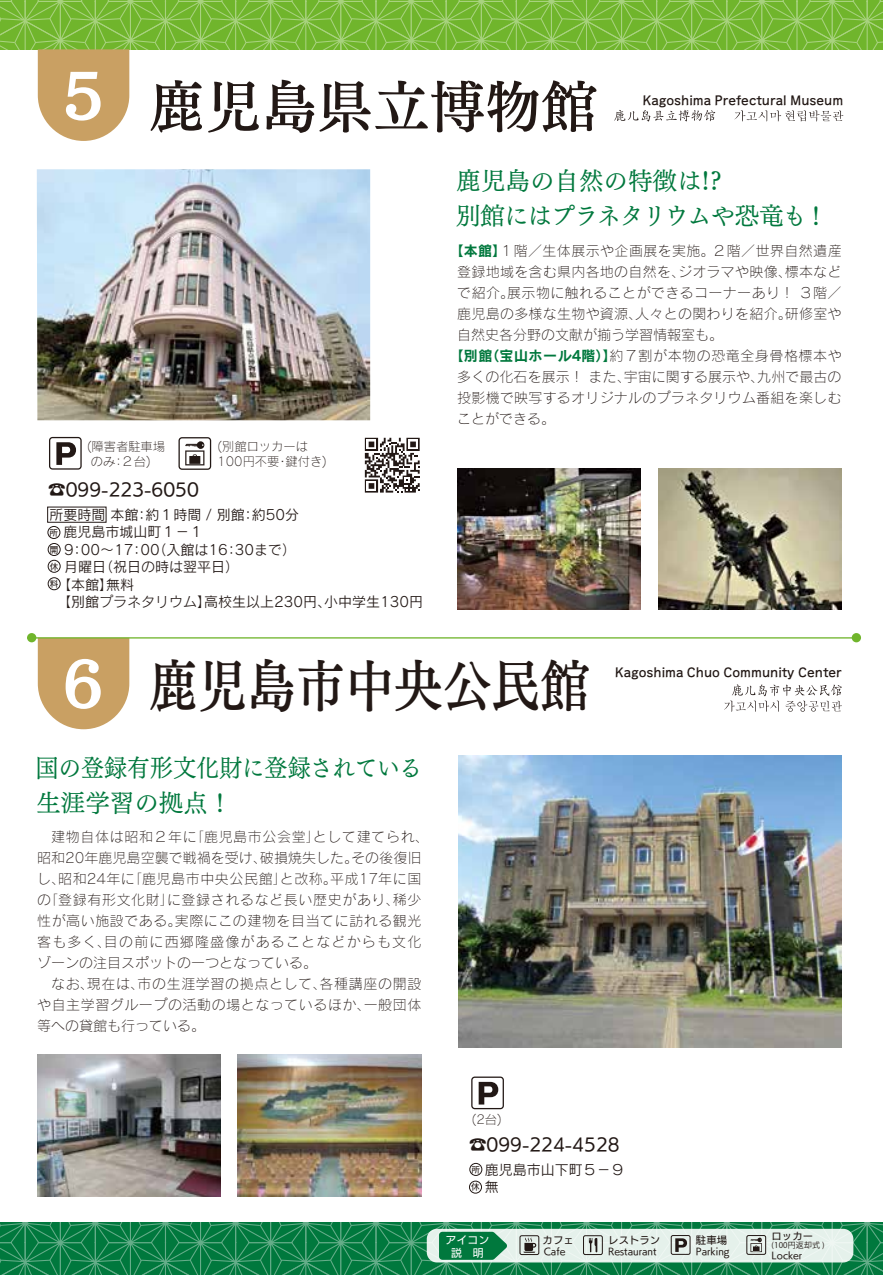
<style>
.page{position:relative;width:883px;height:1275px;background:#fff}
.page>*{position:absolute;margin:0;border:0;box-sizing:border-box;transform-origin:0 0}
.t1{font:57.75px "Mode Min B Std B";color:#fff}
.t2{font:56px "UD Mincho Pr 6 DB";color:#221815}
.t3{font:56px "UD Mincho Pr 6 DB";color:#221815;scale:.87 1}
.t4{font:24.5px/35px "UD Mincho Pr 6 M";letter-spacing:-.02em;color:#00783d}
.t5{font:24.5px/35px "UD Mincho Pr 6 M";color:#00783d;scale:.93 1}
.t6{font:17.5px "UD Kakugo Small Pr 6 M";color:#221815}
.t7{font:14px/21px "Rodin Pro L";letter-spacing:.025em;color:#221815}
.t8{font:14px/17.5px "Rodin Pro M";color:#221815}
.t9{font:14px "Rodin Pro L";letter-spacing:.005em;color:#221815}
.t10{font:14px "Rodin Pro L";color:#221815}
.t11{font:12.42px "Aralet Std DB";color:#221815}
.t12{font:12.25px/15.8px "Rodin Pro L";color:#221815}
.t13{font:10.85px/12.6px "UD Kakugo Small Pr 6 M";color:#fff;text-align:center}
.t14{font:10.33px "UD Kakugo Small Pr 6 M";color:#221815}
.t15{font:9.45px "UD Kakugo Small Pr 6 M";color:#221815}
.t16{font:8.58px/17.2px "UD Kakugo Small Pr 6 M";color:#221815;text-align:justify}
.t17{font:7.88px "Koz Go Pr 6 N";letter-spacing:.02em;color:#221815}
.s1{font-family:"Rodin Pro B";color:#00783d}
.s2{font-family:"Rodin Pro M";font-size:14px}
</style>
<div class="page">
<svg style="left:0;top:0;width:883px;height:49px;fill:#70b52c"></svg>
<svg style="left:0;top:1223px;width:883px;height:52px;fill:#00783d"></svg>
<div style="left:427px;top:1229px;width:426px;height:33px;background:#e5f1eb;border-radius:10px"></div>
<div style="left:520px;top:1235px;width:19px;height:20px;border:1px solid #221815;border-radius:2px"></div>
<svg style="left:523px;top:1237px;width:13px;height:16px"></svg>
<div style="left:671px;top:1235px;width:19px;height:20px;border:1px solid #221815;border-radius:2px"></div>
<svg style="left:675px;top:1238px;width:12px;height:14px"></svg>
<svg style="left:439px;top:1232px;width:68px;height:28px"></svg>
<div style="left:583px;top:1235px;width:20px;height:20px;border:1px solid #221815;border-radius:2px"></div>
<svg style="left:589px;top:1238px;width:8px;height:14px"></svg>
<svg style="left:750px;top:1238px;width:12px;height:14px"></svg>
<div style="left:746px;top:1235px;width:20px;height:20px;border:1px solid #221815;border-radius:2px"></div>
<svg style="left:38px;top:49px;width:91px;height:92px"></svg>
<div style="left:48px;top:543px;width:12px;height:13px;border:1px solid #221815;border-radius:50%"></div>
<div style="left:48px;top:560px;width:12px;height:13px;border:1px solid #221815;border-radius:50%"></div>
<div style="left:48px;top:577px;width:12px;height:13px;border:1px solid #221815;border-radius:50%"></div>
<img style="left:658px;top:468px;width:184px;height:142px">
<img style="left:457px;top:468px;width:184px;height:142px">
<img style="left:37px;top:169px;width:333px;height:251px">
<svg style="left:38px;top:639px;width:91px;height:90px"></svg>
<hr style="left:27px;top:637px;width:828px;height:2px;background:#70b52c">
<div style="left:852px;top:633px;width:9px;height:9px;background:#70b52c;border-radius:50%"></div>
<div style="left:27px;top:633px;width:9px;height:9px;background:#70b52c;border-radius:50%"></div>
<div style="left:469px;top:1181px;width:13px;height:12px;border:1px solid #221815;border-radius:50%"></div>
<img style="left:238px;top:1055px;width:183px;height:142px">
<img style="left:37px;top:1055px;width:184px;height:142px">
<img style="left:458px;top:756px;width:384px;height:292px">
<div style="left:471px;top:1076px;width:33px;height:33px;border:1px solid #221815;border-radius:3px"></div>
<svg style="left:479px;top:1082px;width:19px;height:22px"></svg>
<svg style="left:614px;top:110px;width:101px;height:12px"></svg>
<svg style="left:734px;top:110px;width:109px;height:12px"></svg>
<svg style="left:724px;top:684px;width:118px;height:28px"></svg>
<svg style="left:365px;top:438px;width:55px;height:55px"></svg>
<div style="left:49px;top:437px;width:33px;height:33px;border:1px solid #221815;border-radius:3px"></div>
<svg style="left:56px;top:442px;width:20px;height:23px"></svg>
<svg style="left:185px;top:441px;width:19px;height:24px"></svg>
<div style="left:179px;top:437px;width:32px;height:33px;border:1px solid #221815;border-radius:3px"></div>
<div style="left:48px;top:526px;width:12px;height:13px;border:1px solid #221815;border-radius:50%"></div>
<div style="left:470px;top:1163px;width:12px;height:13px;border:1px solid #221815;border-radius:50%"></div>
<h2 class="t2" style="left:55px;top:57px;width:544px"><sup>５</sup> 鹿児島県立博物館</h2>
<h3 class="t4" style="left:456px;top:162px;width:373px">鹿児島の自然の特徴は!?<br>別館にはプラネタリウムや恐竜も！</h3>
<p class="t11" style="left:643px;top:92px;width:202px">Kagoshima Prefectural Museum</p>
<p class="t12" style="left:91px;top:438px;width:76px;text-indent:-4px">(障害者駐車場のみ：２台)</p>
<p class="t12" style="left:217px;top:438px;width:111px">(別館ロッカーは<br>100円不要・鍵付き)</p>
<p class="t6" style="left:48px;top:479px;width:152px">☎099-223-6050</p>
<p class="t8" style="left:45px;top:505px;width:256px;text-indent:5px">所要時間 本館：約１時間 / 別館：約50分　 鹿児島市城山町１－１</p>
<p class="t8" style="left:64px;top:540px;width:234px">9：00～17：00（入館は16：30まで）</p>
<p class="t8" style="left:64px;top:558px;width:176px">月曜日（祝日の時は翌平日）</p>
<p class="t8" style="left:57px;top:575px;width:78px">【本館】無料</p>
<p class="t8" style="left:57px;top:593px;width:367px">【別館プラネタリウム】高校生以上230円、小中学生130円</p>
<p class="t16" style="left:50px;top:524px;width:10px">所</p>
<p class="t16" style="left:50px;top:541px;width:10px">開休料</p>
<p class="t7" style="left:450px;top:239px;width:393px"><span class="s1">【本館】</span>１階／生体展示や企画展を実施。２階／世界自然遺産</p>
<p class="t7" style="left:457px;top:260px;width:386px">登録地域を含む県内各地の自然を、ジオラマや映像、標本など</p>
<p class="t7" style="left:457px;top:281px;width:386px">で紹介。展示物に触れることができるコーナーあり！ ３階／</p>
<p class="t7" style="left:457px;top:302px;width:386px">鹿児島の多様な生物や資源、人々との関わりを紹介。研修室や</p>
<p class="t10" style="left:457px;top:325px;width:267px">自然史各分野の文献が揃う学習情報室も。</p>
<p class="t7" style="left:450px;top:344px;width:393px"><span class="s1">【別館（宝山ホール4階）】</span>約７割が本物の恐竜全身骨格標本や</p>
<p class="t9" style="left:457px;top:367px;width:386px">多くの化石を展示！ また、宇宙に関する展示や、九州で最古の</p>
<p class="t7" style="left:457px;top:386px;width:386px">投影機で映写するオリジナルのプラネタリウム番組を楽しむ</p>
<p class="t7" style="left:457px;top:407px;width:99px">ことができる。</p>
<h1 class="t1" style="left:55px;top:635px;width:59px">６</h1>
<h2 class="t3" style="left:149px;top:637px;width:508px">鹿児島市中央公民館</h2>
<h3 class="t5" style="left:36px;top:748px;width:417px">国の登録有形文化財に登録されている生涯学習の拠点！</h3>
<p class="t7" style="left:37px;top:826px;width:393px">　建物自体は昭和２年に「鹿児島市公会堂」として建てられ、昭和20年鹿児島空襲で戦禍を受け、破損焼失した。その後復旧し、昭和24年に「鹿児島市中央公民館」と改称。平成17年に国の「登録有形文化財」に登録されるなど長い歴史があり、稀少性が高い施設である。実際にこの建物を目当てに訪れる観光客も多く、目の前に西郷隆盛像があることなどからも文化ゾーンの注目スポットの一つとなっている。<br>　なお、現在は、市の生涯学習の拠点として、各種講座の開設や自主学習グループの活動の場となっているほか、一般団体等への貸館も行っている。</p>
<p class="t11" style="left:615px;top:664px;width:228px">Kagoshima Chuo Community Center</p>
<p class="t12" style="left:472px;top:1111px;width:32px">(2台)</p>
<p class="t6" style="left:469px;top:1134px;width:152px">☎099-224-4528</p>
<p class="t8" style="left:485px;top:1160px;width:141px">鹿児島市山下町５－９</p>
<p class="t16" style="left:471px;top:1179px;width:29px">休<span class="s2">無</span></p>
<p class="t16" style="left:471px;top:1161px;width:10px">所</p>
<p class="t13" style="left:446px;top:1234px;width:45px">アイコン説　明</p>
<p class="t14" style="left:608px;top:1234px;width:53px">レストラン</p>
<p class="t14" style="left:543px;top:1234px;width:33px">カフェ</p>
<p class="t15" style="left:544px;top:1246px;width:23px">Cafe</p>
<p class="t15" style="left:608px;top:1246px;width:50px">Restaurant</p>
<p class="t14" style="left:696px;top:1234px;width:33px">駐車場</p>
<p class="t15" style="left:696px;top:1246px;width:35px">Parking</p>
<p class="t14" style="left:772px;top:1230px;width:43px">ロッカー</p>
<p class="t17" style="left:772px;top:1241px;width:55px">(100円返却式 )</p>
<p class="t15" style="left:772px;top:1250px;width:32px">Locker</p>
</div>
